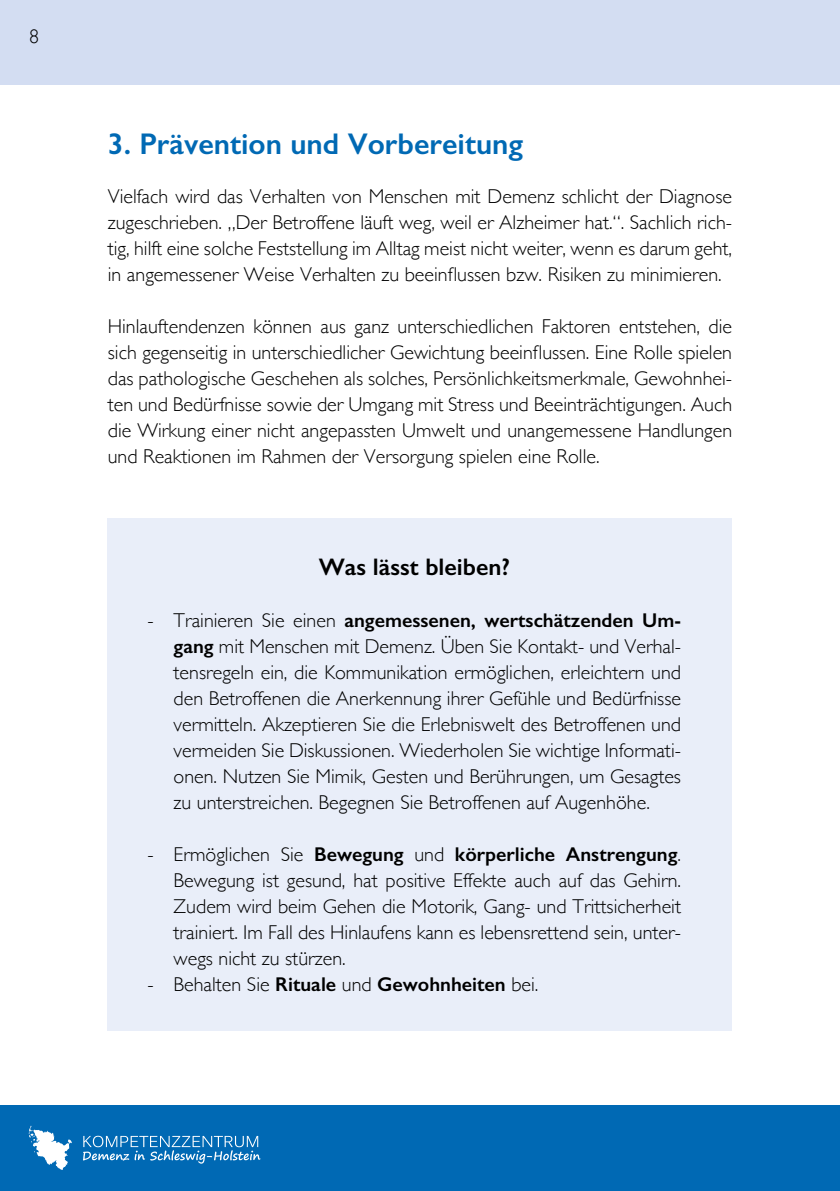
<style>
.page{position:relative;width:840px;height:1191px;background:#fff}
.page>*{position:absolute;margin:0;border:0;box-sizing:border-box;transform-origin:0 0}
.t1{font:600 30px "Gill Sans";color:#0069b4}
.t2{font:600 24px "Gill Sans";color:#000}
.t3{font:300 20px/26px "Gill Sans";color:#000;text-align:justify}
.s1{font-weight:600}
</style>
<div class="page">
<div style="left:0;top:1104px;width:839px;height:87px;background:#0069b4"></div>
<svg style="left:29px;top:1125px;width:43px;height:45px"></svg>
<svg style="left:83px;top:1135px;width:177px;height:28px"></svg>
<div style="left:0;top:0;width:839px;height:84px;background:#d3ddf2"></div>
<div style="left:108px;top:518px;width:623px;height:512px;background:#e9eef9"></div>
<p class="t3" style="left:29px;top:23px;width:11px">8</p>
<h1 class="t1" style="left:108px;top:126px;width:416px">3. Prävention und Vorbereitung</h1>
<p class="t3" style="left:108px;top:182px;width:625px">Vielfach wird das Verhalten von Menschen mit Demenz schlicht der Diagnose zugeschrieben. „Der Betroffene läuft weg, weil er Alzheimer hat.“. Sachlich rich&shy;tig, hilft eine solche Feststellung im Alltag meist nicht weiter, wenn es darum geht, in angemessener Weise Verhalten zu beeinflussen bzw. Risiken zu minimieren.</p>
<p class="t3" style="left:108px;top:312px;width:625px">Hinlauftendenzen können aus ganz unterschiedlichen Faktoren entstehen, die sich gegenseitig in unterschiedlicher Gewichtung beeinflussen. Eine Rolle spielen das pathologische Geschehen als solches, Persönlichkeitsmerkmale, Gewohnhei&shy;ten und Bedürfnisse sowie der Umgang mit Stress und Beeinträchtigungen. Auch die Wirkung einer nicht angepassten Umwelt und unangemessene Handlungen und Reaktionen im Rahmen der Versorgung spielen eine Rolle.</p>
<p class="t2" style="left:318px;top:552px;width:193px">Was lässt bleiben?</p>
<p class="t3" style="left:173px;top:606px;width:508px;text-indent:-26px">- Trainieren Sie einen <span class="s1">angemessenen, wertschätzenden Um&shy;gang</span> mit Menschen mit Demenz. Üben Sie Kontakt- und Verhal&shy;tensregeln ein, die Kommunikation ermöglichen, erleichtern und den Betroffenen die Anerkennung ihrer Gefühle und Bedürfnisse vermitteln. Akzeptieren Sie die Erlebniswelt des Betroffenen und vermeiden Sie Diskussionen. Wiederholen Sie wichtige Informati&shy;onen. Nutzen Sie Mimik, Gesten und Berührungen, um Gesagtes zu unterstreichen. Begegnen Sie Betroffenen auf Augenhöhe.</p>
<p class="t3" style="left:173px;top:840px;width:508px;text-indent:-26px">- Ermöglichen Sie <span class="s1">Bewegung</span> und <span class="s1">körperliche Anstrengung</span>.<br>Bewegung ist gesund, hat positive Effekte auch auf das Gehirn.<br>Zudem wird beim Gehen die Motorik, Gang- und Trittsicherheit trainiert. Im Fall des Hinlaufens kann es lebensrettend sein, unter&shy;wegs nicht zu stürzen.</p>
<p class="t3" style="left:147px;top:970px;width:392px">- Behalten Sie <span class="s1">Rituale</span> und <span class="s1">Gewohnheiten</span> bei.</p>
</div>
